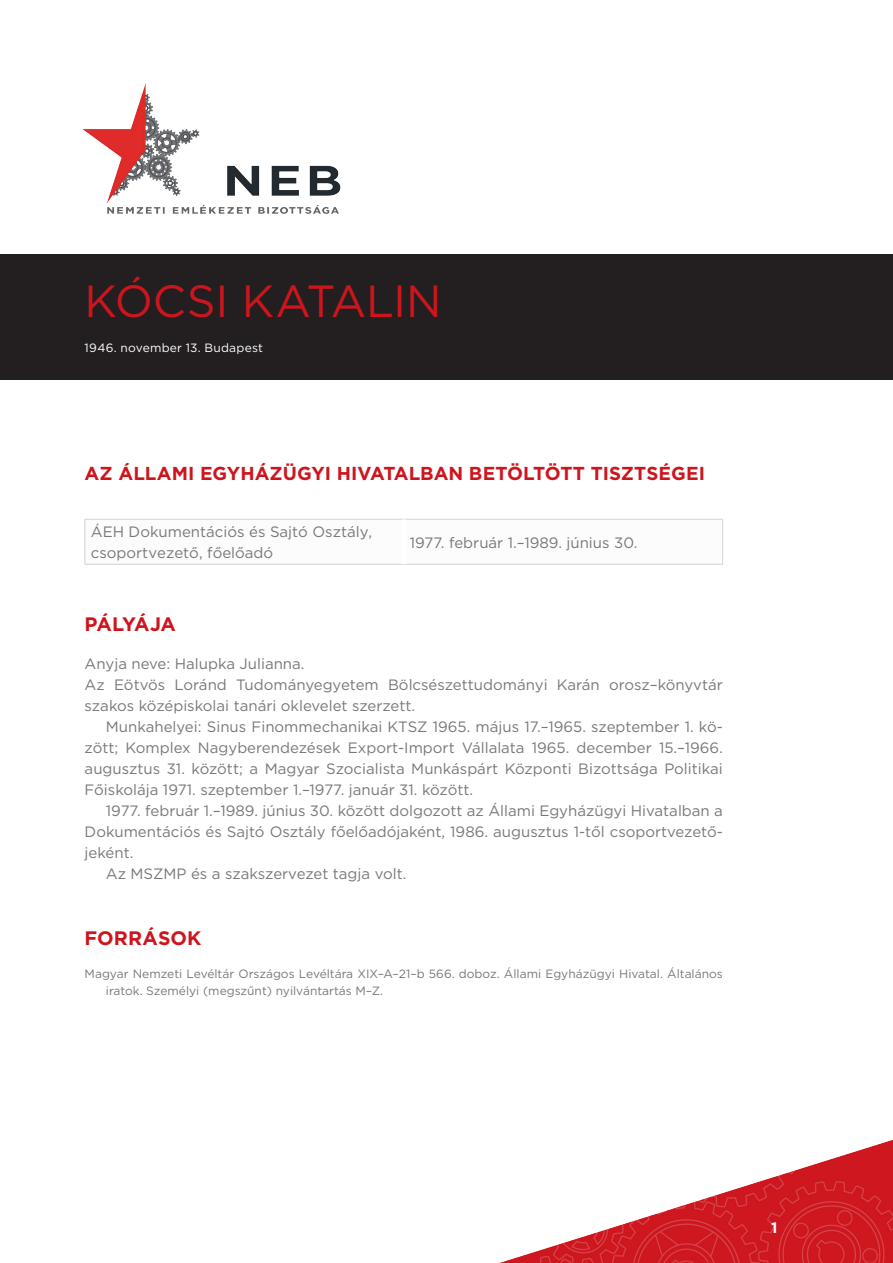
<style>
.page{position:relative;width:893px;height:1263px;background:#fff}
.page>*{position:absolute;margin:0;border:0;box-sizing:border-box;transform-origin:0 0}
.t1{font:45px "Gotham";letter-spacing:-.01em;color:#cd151d}
.t2{font:700 19.5px "Gotham";letter-spacing:-.01em;color:#cd151d}
.t3{font:700 18.75px "Gotham";color:#cd151d}
.t4{font:15px/21px "Gotham";color:#76787b}
.t5{font:700 15px "Gotham";color:#fff}
.t6{font:12px/16.5px "Gotham";color:#76787b}
.t7{font:12px "Gotham";letter-spacing:.02em;color:#fff}
</style>
<div class="page">
<img style="left:500px;top:1140px;width:393px;height:123px">
<div style="left:0;top:254px;width:893px;height:125px;background:#231f20"></div>
<img style="left:82px;top:83px;width:259px;height:131px">
<svg style="left:86px;top:563px;width:636px;height:1px"></svg>
<hr style="left:85px;top:519px;width:319px;height:1px;background:#d1d2d4">
<hr style="left:85px;top:519px;width:1px;height:45px;background:#d1d2d4">
<hr style="left:404px;top:519px;width:319px;height:1px;background:#d1d2d4">
<hr style="left:722px;top:519px;width:1px;height:45px;background:#d1d2d4">
<hr style="left:85px;top:564px;width:319px;height:1px;background:#d1d2d4">
<hr style="left:404px;top:564px;width:319px;height:1px;background:#d1d2d4">
<div style="left:401px;top:519px;width:5px;height:45px;background:#fff"></div>
<h1 class="t1" style="left:85px;top:272px;width:359px">Kócsi Katalin</h1>
<p class="t7" style="left:85px;top:340px;width:180px">1946. november 13. Budapest</p>
<p class="t3" style="left:85px;top:461px;width:622px">AZ ÁLLAMI EGYHÁZÜGYI H IVATALBAN BETÖLTÖTT TISZTSÉGEI</p>
<p class="t4" style="left:91px;top:521px;width:283px">ÁEH Dokumentációs és Sajtó Osztály, csoportvezető, főelőadó</p>
<p class="t4" style="left:410px;top:532px;width:229px">1977. február 1.–1989. június 30.</p>
<h2 class="t2" style="left:85px;top:611px;width:92px">PÁLYÁJA</h2>
<p class="t4" style="left:85px;top:652px;width:640px">Anyja neve: Halupka Julianna.<br>Az Eötvös Loránd Tudományegyetem Bölcsészettudományi Karán orosz–könyvtár szakos középiskolai tanári oklevelet szerzett.</p>
<p class="t4" style="left:85px;top:715px;width:640px;text-align:justify;text-indent:21px">Munkahelyei: Sinus Finommechanikai KTSZ 1965. május 17.–1965. szeptember 1. kö&shy;zött; Komplex Nagyberendezések Export-I mport Vállalata 1965. december 15.–1966. augusztus 31. között; a Magyar Szocialista Munkáspárt Központi Bizottsága Politikai Főiskolája 1971. szeptember 1.–1977. január 31. között.</p>
<p class="t4" style="left:106px;top:799px;width:618px">1977. február 1.–1989. június 30. között dolgozott az Állami Egyházügyi Hivatalban a</p>
<p class="t4" style="left:85px;top:820px;width:640px">Dokumentációs és Sajtó Osztály főelőadójaként, 1986. augusztus 1-től csoportvezető-</p>
<p class="t4" style="left:85px;top:841px;width:50px">jeként.</p>
<p class="t4" style="left:106px;top:862px;width:302px">Az MSZMP és a szakszervezet tagja volt.</p>
<h2 class="t2" style="left:85px;top:925px;width:118px">FORRÁSOK</h2>
<p class="t6" style="left:106px;top:965px;width:618px;text-indent:-21px">Magyar Nemzeti Levéltár Országos Levéltára XIX–A–21–b 566. doboz. Állami Egyházügyi Hivatal. Általános iratok. Személyi (megszűnt) nyilvántartás M–Z.</p>
<p class="t5" style="left:771px;top:1218px;width:8px">1</p>
</div>
